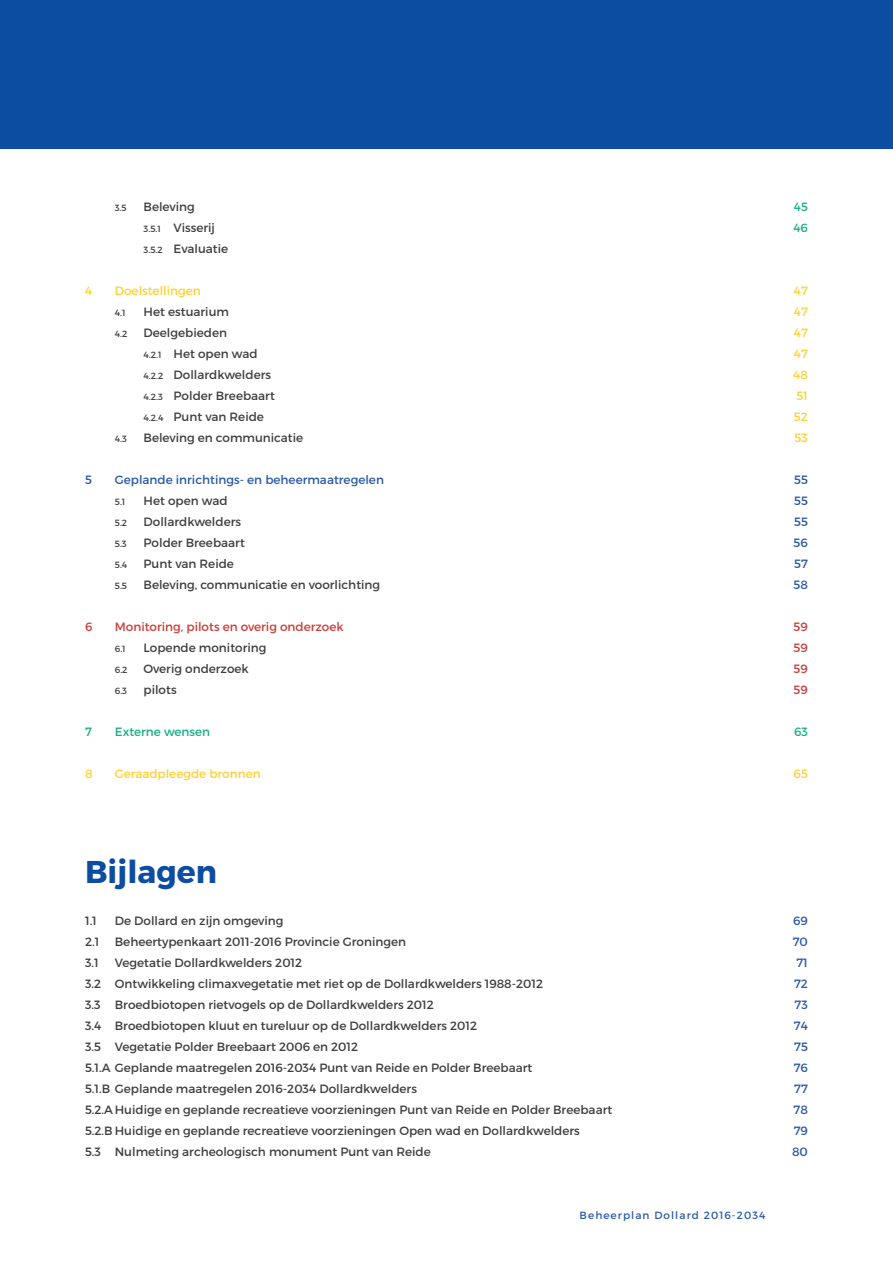
<style>
.page{position:relative;width:893px;height:1263px;background:#fff}
.page>*{position:absolute;margin:0;border:0;box-sizing:border-box;transform-origin:0 0}
.t1{font:700 31.5px "Montserrat";color:#0d4da1}
.t2{font:12px "Montserrat";color:#3e3e3f}
.t3{font:12px "Montserrat";color:#2959a8}
.t4{font:12px "Montserrat";color:#ffd033}
.t5{font:12px "Montserrat";color:#ca3d38}
.t6{font:12px "Montserrat";color:#17ae86}
.t7{font:11.85px "Montserrat";color:#17ae86}
.t8{font:10.5px "Montserrat";letter-spacing:.1em;color:#2959a8}
.t9{font:9px "Montserrat";color:#3e3e3f}
.s1{font-size:9px}
</style>
<div class="page">
<div style="left:0;top:0;width:893px;height:148px;background:#0d4da1"></div>
<p class="t9" style="left:115px;top:202px;width:14px">3.5</p>
<p class="t2" style="left:144px;top:199px;width:53px">Beleving</p>
<p class="t7" style="left:794px;top:200px;width:15px">45</p>
<p class="t2" style="left:144px;top:220px;width:73px"><span class="s1">3.5.1</span> Visserij</p>
<p class="t7" style="left:793px;top:221px;width:16px">46</p>
<p class="t2" style="left:144px;top:241px;width:86px"><span class="s1">3.5.2</span> Evaluatie</p>
<p class="t4" style="left:85px;top:283px;width:9px">4</p>
<p class="t4" style="left:115px;top:283px;width:88px">Doelstellingen</p>
<p class="t4" style="left:794px;top:283px;width:16px">47</p>
<p class="t9" style="left:115px;top:307px;width:12px">4.1</p>
<p class="t2" style="left:144px;top:304px;width:87px">Het estuarium</p>
<p class="t4" style="left:794px;top:304px;width:16px">47</p>
<p class="t9" style="left:115px;top:328px;width:14px">4.2</p>
<p class="t2" style="left:144px;top:325px;width:85px">Deelgebieden</p>
<p class="t4" style="left:794px;top:325px;width:16px">47</p>
<p class="t2" style="left:144px;top:346px;width:116px"><span class="s1">4.2.1</span> Het open wad</p>
<p class="t4" style="left:794px;top:346px;width:16px">47</p>
<p class="t2" style="left:144px;top:367px;width:129px"><span class="s1">4.2.2</span> Dollardkwelders</p>
<p class="t4" style="left:793px;top:367px;width:16px">48</p>
<p class="t2" style="left:144px;top:388px;width:133px"><span class="s1">4.2.3</span> Polder Breebaart</p>
<p class="t4" style="left:796px;top:388px;width:13px">51</p>
<p class="t2" style="left:144px;top:409px;width:122px"><span class="s1">4.2.4</span> Punt van Reide</p>
<p class="t4" style="left:794px;top:409px;width:15px">52</p>
<p class="t9" style="left:115px;top:433px;width:14px">4.3</p>
<p class="t2" style="left:144px;top:430px;width:161px">Beleving en communicatie</p>
<p class="t4" style="left:794px;top:430px;width:15px">53</p>
<p class="t3" style="left:85px;top:472px;width:8px">5</p>
<p class="t3" style="left:115px;top:472px;width:271px">Geplande inrichtings- en beheermaatregelen</p>
<p class="t3" style="left:794px;top:472px;width:15px">55</p>
<p class="t9" style="left:115px;top:496px;width:12px">5.1</p>
<p class="t2" style="left:144px;top:493px;width:86px">Het open wad</p>
<p class="t3" style="left:794px;top:493px;width:15px">55</p>
<p class="t9" style="left:115px;top:517px;width:14px">5.2</p>
<p class="t2" style="left:144px;top:514px;width:99px">Dollardkwelders</p>
<p class="t3" style="left:794px;top:514px;width:15px">55</p>
<p class="t9" style="left:115px;top:538px;width:14px">5.3</p>
<p class="t2" style="left:144px;top:535px;width:103px">Polder Breebaart</p>
<p class="t3" style="left:794px;top:535px;width:16px">56</p>
<p class="t9" style="left:115px;top:559px;width:14px">5.4</p>
<p class="t2" style="left:144px;top:556px;width:92px">Punt van Reide</p>
<p class="t3" style="left:794px;top:556px;width:15px">57</p>
<p class="t9" style="left:115px;top:580px;width:14px">5.5</p>
<p class="t2" style="left:144px;top:577px;width:238px">Beleving, communicatie en voorlichting</p>
<p class="t3" style="left:793px;top:577px;width:16px">58</p>
<p class="t5" style="left:85px;top:619px;width:9px">6</p>
<p class="t5" style="left:115px;top:619px;width:230px">Monitoring, pilots en overig onderzoek</p>
<p class="t5" style="left:794px;top:619px;width:16px">59</p>
<p class="t9" style="left:115px;top:643px;width:12px">6.1</p>
<p class="t2" style="left:144px;top:640px;width:124px">Lopende monitoring</p>
<p class="t5" style="left:794px;top:640px;width:16px">59</p>
<p class="t9" style="left:115px;top:664px;width:14px">6.2</p>
<p class="t2" style="left:144px;top:661px;width:107px">Overig onderzoek</p>
<p class="t5" style="left:794px;top:661px;width:16px">59</p>
<p class="t9" style="left:115px;top:685px;width:14px">6.3</p>
<p class="t2" style="left:144px;top:682px;width:35px">pilots</p>
<p class="t5" style="left:794px;top:682px;width:16px">59</p>
<p class="t6" style="left:85px;top:724px;width:8px">7</p>
<p class="t6" style="left:115px;top:724px;width:97px">Externe wensen</p>
<p class="t6" style="left:794px;top:724px;width:15px">63</p>
<p class="t4" style="left:85px;top:766px;width:9px">8</p>
<p class="t4" style="left:115px;top:766px;width:147px">Geraadpleegde bronnen</p>
<p class="t4" style="left:794px;top:766px;width:16px">65</p>
<h1 class="t1" style="left:85px;top:852px;width:133px">Bijlagen</h1>
<p class="t2" style="left:85px;top:913px;width:13px">1.1</p>
<p class="t2" style="left:115px;top:913px;width:170px">De Dollard en zijn omgeving</p>
<p class="t3" style="left:793px;top:913px;width:16px">69</p>
<p class="t2" style="left:85px;top:934px;width:16px">2.1</p>
<p class="t2" style="left:115px;top:934px;width:293px">Beheertypenkaart 2011-2016 Provincie Groningen</p>
<p class="t3" style="left:793px;top:934px;width:17px">70</p>
<p class="t2" style="left:85px;top:955px;width:15px">3.1</p>
<p class="t2" style="left:115px;top:955px;width:189px">Vegetatie Dollardkwelders 2012</p>
<p class="t3" style="left:796px;top:955px;width:13px">71</p>
<p class="t2" style="left:85px;top:976px;width:460px">3.2 Ontwikkeling climaxvegetatie met riet op de Dollardkwelders 1988-2012</p>
<p class="t3" style="left:794px;top:976px;width:15px">72</p>
<p class="t2" style="left:85px;top:997px;width:350px">3.3 Broedbiotopen rietvogels op de Dollardkwelders 2012</p>
<p class="t3" style="left:795px;top:997px;width:15px">73</p>
<p class="t2" style="left:85px;top:1018px;width:394px">3.4 Broedbiotopen kluut en tureluur op de Dollardkwelders 2012</p>
<p class="t3" style="left:794px;top:1018px;width:16px">74</p>
<p class="t2" style="left:85px;top:1039px;width:275px">3.5 Vegetatie Polder Breebaart 2006 en 2012</p>
<p class="t3" style="left:794px;top:1039px;width:15px">75</p>
<p class="t2" style="left:85px;top:1060px;width:449px">5.1.A Geplande maatregelen 2016-2034 Punt van Reide en Polder Breebaart</p>
<p class="t3" style="left:794px;top:1060px;width:16px">76</p>
<p class="t2" style="left:85px;top:1081px;width:333px">5.1.B Geplande maatregelen 2016-2034 Dollardkwelders</p>
<p class="t3" style="left:794px;top:1081px;width:15px">77</p>
<p class="t2" style="left:85px;top:1102px;width:529px">5.2.AHuidige en geplande recreatieve voorzieningen Punt van Reide en Polder Breebaart</p>
<p class="t3" style="left:794px;top:1102px;width:16px">78</p>
<p class="t2" style="left:85px;top:1123px;width:496px">5.2.B Huidige en geplande recreatieve voorzieningen Open wad en Dollardkwelders</p>
<p class="t3" style="left:794px;top:1123px;width:16px">79</p>
<p class="t2" style="left:85px;top:1144px;width:347px">5.3 Nulmeting archeologisch monument Punt van Reide</p>
<p class="t3" style="left:792px;top:1144px;width:17px">80</p>
<p class="t8" style="left:580px;top:1209px;width:187px">Beheerplan Dollard 2016-2034</p>
</div>
